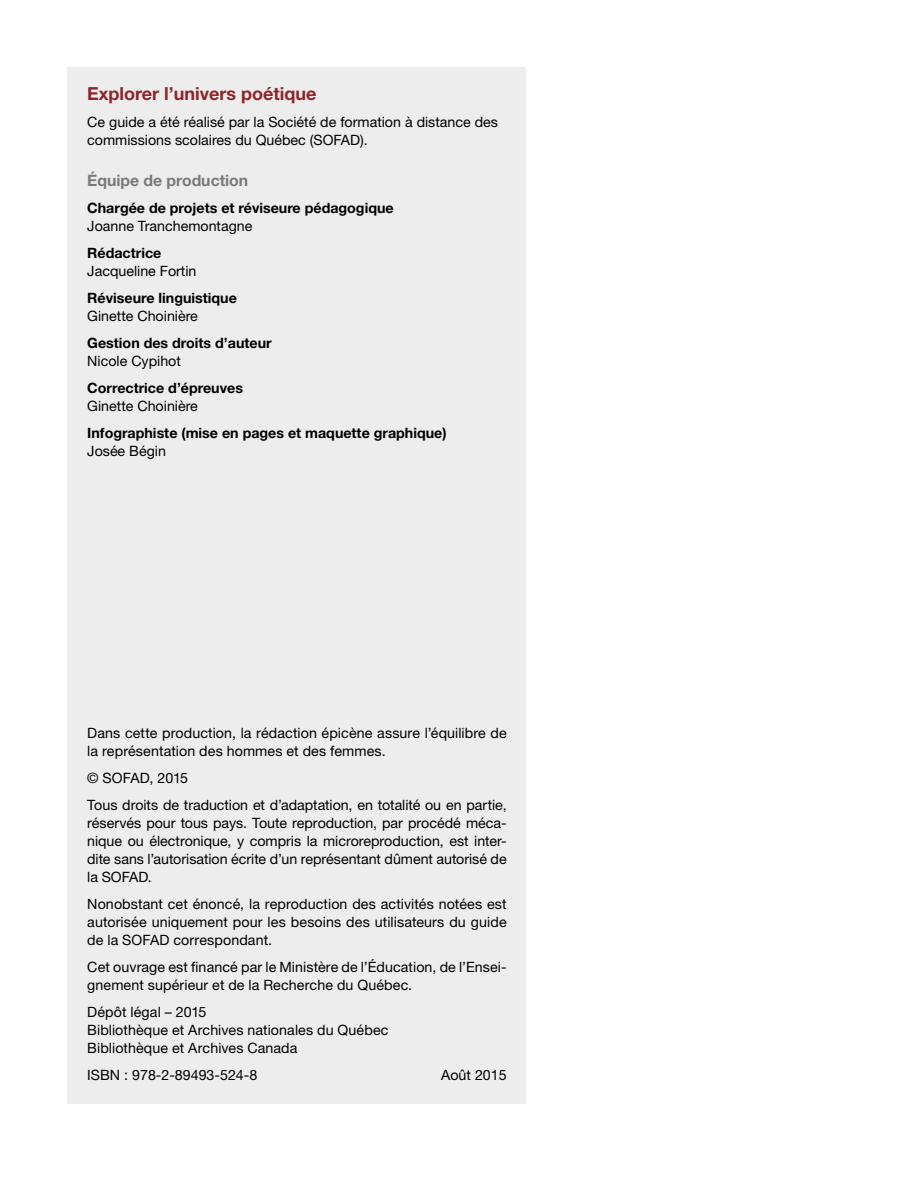
<style>
.page{position:relative;width:918px;height:1188px;background:#fff}
.page>*{position:absolute;margin:0;border:0;box-sizing:border-box;transform-origin:0 0}
.t1{font:700 18px "Helvetica Neue LT Std";color:#912428}
.t2{font:700 15.75px "Helvetica Neue LT Std";color:#79797a}
.t3{font:14.25px/18px "Helvetica Neue LT Std";color:#000}
.t4{font:700 14.25px "Helvetica Neue LT Std";color:#000}
</style>
<div class="page">
<div style="left:68px;top:68px;width:458px;height:1036px;background:#ededed"></div>
<p class="t1" style="left:87px;top:83px;width:231px">Explorer l’univers poétique</p>
<p class="t3" style="left:87px;top:113px;width:412px">Ce guide a été réalisé par la Société de formation à distance des commissions scolaires du Québec (SOFAD).</p>
<p class="t2" style="left:87px;top:170px;width:162px">Équipe de production</p>
<p class="t4" style="left:87px;top:199px;width:308px">Chargée de projets et réviseure pédagogique</p>
<p class="t3" style="left:87px;top:216px;width:167px">Joanne Tranchemontagne</p>
<p class="t4" style="left:87px;top:244px;width:76px">Rédactrice</p>
<p class="t3" style="left:87px;top:261px;width:111px">Jacqueline Fortin</p>
<p class="t4" style="left:87px;top:289px;width:151px">Réviseure linguistique</p>
<p class="t3" style="left:87px;top:306px;width:112px">Ginette Choinière</p>
<p class="t4" style="left:87px;top:334px;width:186px">Gestion des droits d’auteur</p>
<p class="t3" style="left:87px;top:351px;width:95px">Nicole Cypihot</p>
<p class="t4" style="left:87px;top:379px;width:157px">Correctrice d’épreuves</p>
<p class="t3" style="left:87px;top:396px;width:112px">Ginette Choinière</p>
<p class="t4" style="left:87px;top:424px;width:361px">Infographiste (mise en pages et maquette graphique)</p>
<p class="t3" style="left:87px;top:441px;width:80px">Josée Bégin</p>
<p class="t3" style="left:87px;top:723px;width:421px">Dans cette production, la rédaction épicène assure l’équilibre de la représentation des hommes et des femmes.</p>
<p class="t3" style="left:87px;top:764px;width:421px;line-height:27px">© SOFAD, 2015<br>Tous droits de traduction et d’adaptation, en totalité ou en partie,</p>
<p class="t3" style="left:87px;top:813px;width:421px;text-align:justify">réservés pour tous pays. Toute reproduction, par procédé méca&shy;nique ou électronique, y compris la microreproduction, est inter&shy;dite sans l’autorisation écrite d’un représentant dûment autorisé de la SOFAD.</p>
<p class="t3" style="left:87px;top:894px;width:421px;text-align:justify">Nonobstant cet énoncé, la reproduction des activités notées est autorisée uniquement pour les besoins des utilisateurs du guide de la SOFAD correspondant.</p>
<p class="t3" style="left:87px;top:957px;width:421px">Cet ouvrage est financé par le Ministère de l’Éducation, de l’Ensei&shy;gnement supérieur et de la Recherche du Québec.</p>
<p class="t3" style="left:87px;top:1002px;width:303px">Dépôt légal – 2015<br>Bibliothèque et Archives nationales du Québec<br>Bibliothèque et Archives Canada</p>
<p class="t3" style="left:87px;top:1065px;width:172px">ISBN : 978--2--89493--524-8</p>
<p class="t3" style="left:441px;top:1065px;width:67px">Août 2015</p>
</div>
